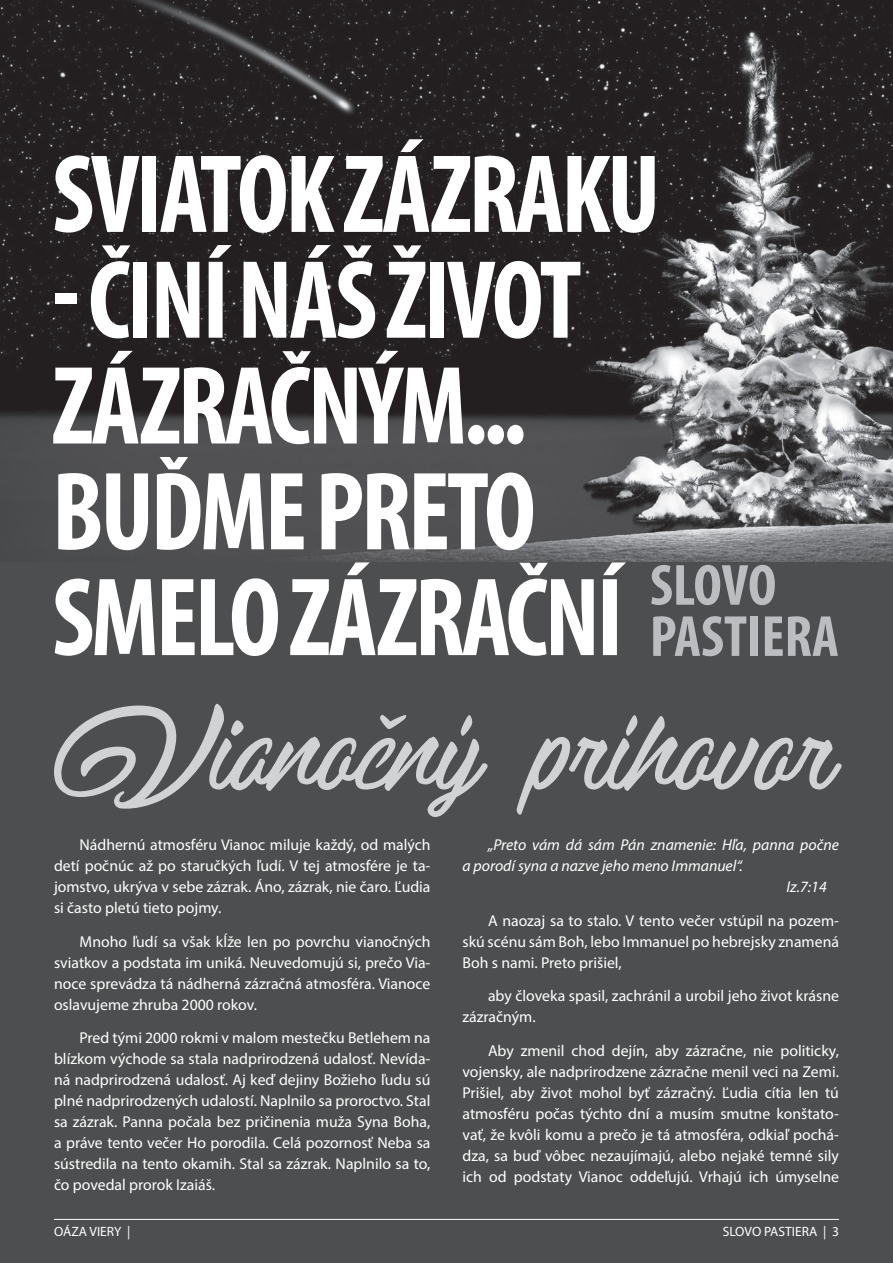
<style>
.page{position:relative;width:893px;height:1263px;background:#fff}
.page>*{position:absolute;margin:0;border:0;box-sizing:border-box;transform-origin:0 0}
.t1{font:700 condensed 112.5px/105.8px "Myriad Pro";letter-spacing:-.03em;color:#fff;scale:.95 1}
.t2{font:700 condensed 58.5px "Myriad Pro";color:#bcbdc0}
.t3{font:15.75px/21px "Myriad Pro";color:#fff;text-align:justify}
.t4{font:italic 15.75px/21px "Myriad Pro";color:#fff}
.t5{font:13.5px "Myriad Pro";color:#fff}
</style>
<div class="page">
<div style="left:0;top:485px;width:893px;height:778px;background:#4d4e4f"></div>
<hr style="left:54px;top:1219px;width:785px;height:1px;background:#fff">
<img style="left:425px;top:0;width:468px;height:562px">
<img style="left:0;top:0;width:425px;height:562px">
<svg style="left:54px;top:704px;width:788px;height:113px"></svg>
<svg style="left:380px;top:715px;width:26px;height:14px"></svg>
<svg style="left:461px;top:715px;width:11px;height:21px"></svg>
<svg style="left:626px;top:715px;width:11px;height:21px"></svg>
<p class="t1" style="left:52px;top:139px;width:642px">SVIATOK ZÁZRAKU</p>
<p class="t1" style="left:52px;top:245px;width:603px">- ČINÍ NÁŠ ŽIVOT<br>ZÁZRAČNÝM...<br>BUĎME PRETO<br>SMELO ZÁZRAČNÍ</p>
<p class="t2" style="left:650px;top:549px;width:128px">SLOVO</p>
<p class="t2" style="left:650px;top:600px;width:190px">PASTIERA</p>
<p class="t3" style="left:54px;top:834px;width:378px;text-indent:26px">Nádhernú atmosféru Vianoc miluje každý, od malých detí počnúc až po staručkých ľudí. V tej atmosfére je ta&shy;jomstvo, ukrýva v sebe zázrak. Áno, zázrak, nie čaro. Ľudia si často pletú tieto pojmy.</p>
<p class="t3" style="left:54px;top:931px;width:378px;text-indent:26px">Mnoho ľudí sa však kĺže len po povrchu vianočných sviatkov a podstata im uniká. Neuvedomujú si, prečo Via&shy;noce sprevádza tá nádherná zázračná atmosféra. Vianoce oslavujeme zhruba 2000 rokov.</p>
<p class="t3" style="left:54px;top:1027px;width:378px;text-indent:26px">Pred tými 2000 rokmi v malom mestečku Betlehem na blízkom východe sa stala nadprirodzená udalosť. Nevída&shy;ná nadprirodzená udalosť. Aj keď dejiny Božieho ľudu sú plné nadprirodzených udalostí. Naplnilo sa proroctvo. Stal sa zázrak. Panna počala bez pričinenia muža Syna Boha, a práve tento večer Ho porodila. Celá pozornosť Neba sa sústredila na tento okamih. Stal sa zázrak. Naplnilo sa to, čo povedal prorok Izaiáš.</p>
<p class="t4" style="left:462px;top:834px;width:378px;text-indent:26px">„Preto vám dá sám Pán znamenie: Hľa, panna počne a porodí syna a nazve jeho meno Immanuel“.</p>
<p class="t4" style="left:786px;top:876px;width:42px">Iz.7:14</p>
<p class="t3" style="left:462px;top:910px;width:378px;text-indent:26px">A naozaj sa to stalo. V tento večer vstúpil na pozem&shy;skú scénu sám Boh, lebo Immanuel po hebrejsky znamená Boh s nami. Preto prišiel,</p>
<p class="t3" style="left:462px;top:985px;width:378px;text-indent:26px">aby človeka spasil, zachránil a urobil jeho život krásne zázračným.</p>
<p class="t3" style="left:462px;top:1040px;width:378px;text-indent:26px">Aby zmenil chod dejín, aby zázračne, nie politicky, vojensky, ale nadprirodzene zázračne menil veci na Zemi.<br>Prišiel, aby život mohol byť zázračný. Ľudia cítia len tú atmosféru počas týchto dní a musím smutne konštato&shy;vať, že kvôli komu a prečo je tá atmosféra, odkiaľ pochá&shy;dza, sa buď vôbec nezaujímajú, alebo nejaké temné sily ich od podstaty Vianoc oddeľujú. Vrhajú ich úmyselne</p>
<p class="t5" style="left:54px;top:1223px;width:78px">OÁZA VIERY |</p>
<p class="t5" style="left:723px;top:1223px;width:118px">SLOVO PASTIERA | 3</p>
</div>
